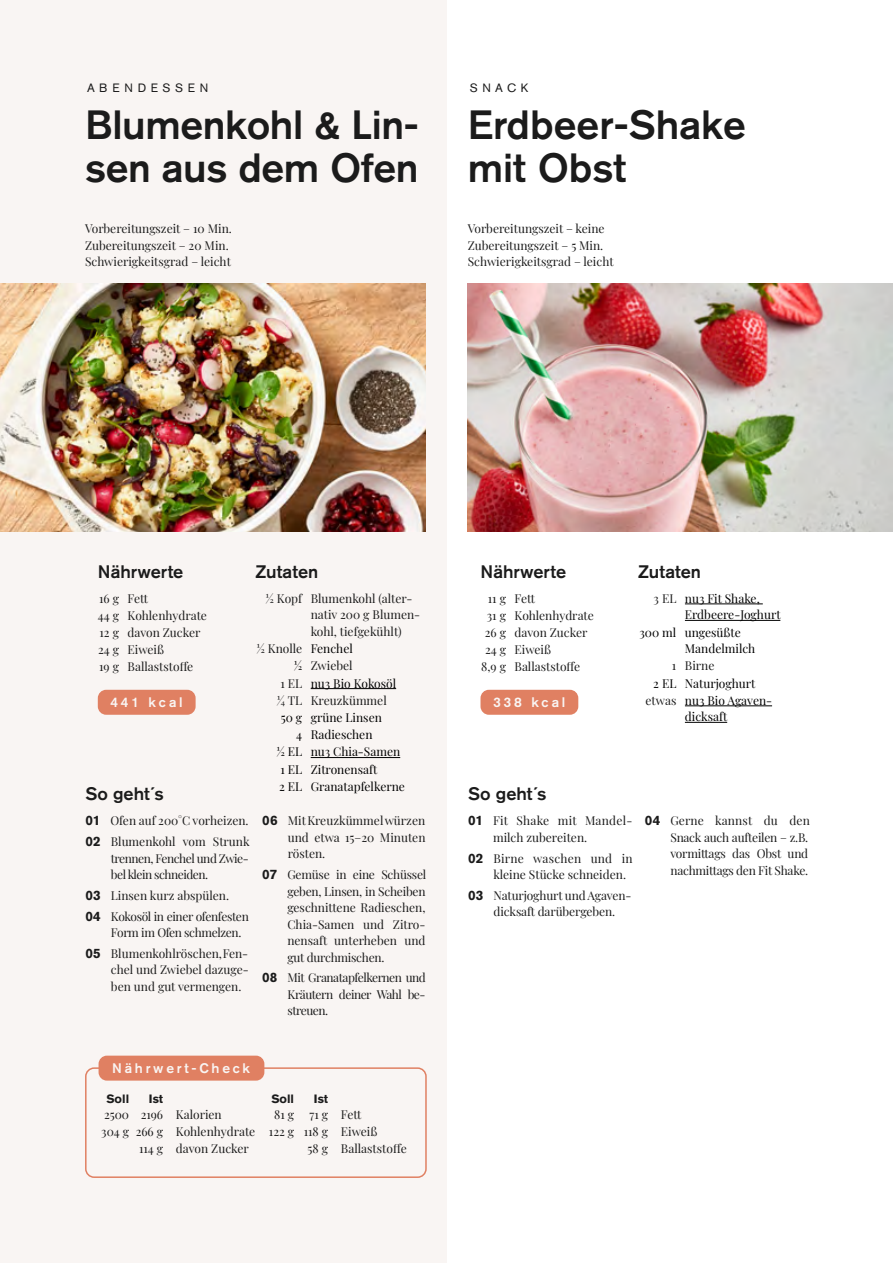
<style>
.page{position:relative;width:893px;height:1263px;background:#fff}
.page>*{position:absolute;margin:0;border:0;box-sizing:border-box;transform-origin:0 0}
.t1{font:500 40.5px/43.5px "Akzidenz Grotesk BQ";letter-spacing:-.01em;color:#1b1b1b}
.t2{font:500 18px "Akzidenz Grotesk BQ";color:#1b1b1b}
.t3{font:500 13.8px "Akzidenz Grotesk BQ";letter-spacing:.2em;color:#f9f5f3}
.t4{font:12px/16.5px "Playfair Display";color:#1b1b1b}
.t5{font:12px "Playfair Display";color:#000}
.t6{font:12px/16.5px "Playfair Display";letter-spacing:-.02em;color:#1b1b1b}
.t7{font:12px/20.7px "Playfair Display";letter-spacing:-.03em;color:#1b1b1b}
.t8{font:12px/20.7px "Playfair Display";letter-spacing:-.025em;color:#1b1b1b}
.t9{font:12px/16.5px "Playfair Display";letter-spacing:-.04em;color:#1b1b1b}
.t10{font:12px "Akzidenz Grotesk BQ";letter-spacing:.38em;color:#1b1b1b}
.t11{font:700 12px "Akzidenz Grotesk BQ";color:#1b1b1b}
.s1{color:#000}
.s2{color:#1b1b1b}
.s3{font-family:"Akzidenz Grotesk BQ";font-weight:700;font-size:13.5px}
</style>
<div class="page">
<div style="left:0;top:0;width:446px;height:1263px;background:#f9f5f3"></div>
<img style="left:468px;top:284px;width:425px;height:248px">
<img style="left:0;top:284px;width:425px;height:248px">
<div style="left:85px;top:1067px;width:342px;height:111px;border:2px solid #e08062;border-radius:8px"></div>
<div style="left:99px;top:1056px;width:165px;height:24px;background:#e08062;border-radius:8px"></div>
<div style="left:480px;top:690px;width:98px;height:25px;background:#e08062;border-radius:8px"></div>
<div style="left:98px;top:690px;width:98px;height:25px;background:#e08062;border-radius:8px"></div>
<hr style="left:685px;top:604px;width:78px;height:1px;background:#000">
<hr style="left:685px;top:620px;width:95px;height:1px;background:#000">
<hr style="left:685px;top:706px;width:87px;height:1px;background:#000">
<hr style="left:685px;top:722px;width:42px;height:1px;background:#000">
<hr style="left:311px;top:688px;width:85px;height:1px;background:#000">
<hr style="left:311px;top:757px;width:89px;height:1px;background:#000">
<p class="t10" style="left:87px;top:80px;width:123px">ABENDESSEN</p>
<p class="t10" style="left:470px;top:80px;width:60px">SNACK</p>
<h1 class="t1" style="left:85px;top:102px;width:335px">Blumenkohl &amp; Lin&shy;sen aus dem Ofen</h1>
<p class="t4" style="left:85px;top:219px;width:148px">Vorbereitungszeit – 10 Min.<br>Zubereitungszeit – 20 Min.<br>Schwierigkeitsgrad – leicht</p>
<h1 class="t1" style="left:468px;top:102px;width:280px">Erdbeer-Shake mit Obst</h1>
<p class="t4" style="left:468px;top:219px;width:147px">Vorbereitungszeit – keine<br>Zubereitungszeit – 5 Min.<br>Schwierigkeitsgrad – leicht</p>
<h2 class="t2" style="left:98px;top:560px;width:87px">Nährwerte</h2>
<p class="t4" style="left:98px;top:589px;width:111px;line-height:17px">16 g Fett<br>44 g Kohlenhydrate<br>12 g davon Zucker<br>24 g Eiweiß<br>19 g Ballaststoffe</p>
<h2 class="t2" style="left:255px;top:560px;width:64px">Zutaten</h2>
<p class="t4" style="left:266px;top:589px;width:148px">1/2 Kopf Blumenkohl (alter-</p>
<p class="t4" style="left:311px;top:605px;width:111px">nativ 200 g Blumen-</p>
<p class="t4" style="left:311px;top:622px;width:92px">kohl, tiefgekühlt)</p>
<p class="t4" style="left:257px;top:639px;width:97px">1/2 Knolle <span class="s1">Fenchel</span></p>
<p class="t4" style="left:294px;top:656px;width:60px"><span class="s1">1/2</span> Zwiebel</p>
<p class="t5" style="left:280px;top:674px;width:117px"><span class="s2">1 EL</span> nu3 Bio Kokosöl</p>
<p class="t4" style="left:277px;top:691px;width:111px">1/4 TL Kreuzkümmel</p>
<p class="t5" style="left:281px;top:708px;width:103px">50 g grüne Linsen</p>
<p class="t5" style="left:296px;top:725px;width:78px">4 Radieschen</p>
<p class="t5" style="left:277px;top:743px;width:125px">1/2 EL nu3 Chia-Samen</p>
<p class="t5" style="left:280px;top:760px;width:98px">1 EL Zitronensaft</p>
<p class="t5" style="left:279px;top:777px;width:127px">2 EL Granatapfelkerne</p>
<h2 class="t2" style="left:480px;top:560px;width:87px">Nährwerte</h2>
<p class="t4" style="left:488px;top:589px;width:49px">11 g Fett</p>
<p class="t4" style="left:487px;top:606px;width:109px">31 g Kohlenhydrate</p>
<p class="t4" style="left:485px;top:623px;width:104px">26 g davon Zucker</p>
<p class="t4" style="left:485px;top:640px;width:68px">24 g Eiweiß</p>
<p class="t4" style="left:481px;top:657px;width:101px">8,9 g Ballaststoffe</p>
<h2 class="t2" style="left:638px;top:560px;width:64px">Zutaten</h2>
<p class="t5" style="left:654px;top:589px;width:108px"><span class="s2">3 EL</span> nu3 Fit Shake,</p>
<p class="t5" style="left:685px;top:605px;width:97px">Erdbeere-Joghurt</p>
<p class="t5" style="left:639px;top:623px;width:103px">300 ml ungesüßte</p>
<p class="t5" style="left:685px;top:639px;width:72px">Mandelmilch</p>
<p class="t4" style="left:672px;top:656px;width:44px">1 Birne</p>
<p class="t5" style="left:653px;top:674px;width:104px">2 EL Naturjoghurt</p>
<p class="t5" style="left:646px;top:691px;width:128px"><span class="s2">etwas</span> nu3 Bio Agaven-</p>
<p class="t5" style="left:685px;top:707px;width:44px">dicksaft</p>
<p class="t3" style="left:110px;top:694px;width:74px">441 kcal</p>
<p class="t3" style="left:493px;top:694px;width:74px">338 kcal</p>
<h2 class="t2" style="left:85px;top:783px;width:80px">So geht´s</h2>
<h2 class="t2" style="left:468px;top:783px;width:80px">So geht´s</h2>
<p class="t4" style="left:493px;top:811px;width:141px;text-indent:-25px"><span class="s3">01</span> Fit Shake mit Mandel&shy;milch zubereiten.</p>
<p class="t4" style="left:494px;top:849px;width:141px;text-indent:-26px"><span class="s3">02</span> Birne waschen und in kleine Stücke schneiden.</p>
<p class="t4" style="left:494px;top:886px;width:139px;text-indent:-26px"><span class="s3">03</span> Naturjoghurt und Agaven&shy;dicksaft darübergeben.</p>
<p class="t4" style="left:85px;top:809px;width:166px;line-height:20.7px"><span class="s3">01</span> Ofen auf 200°C vorheizen.<br><span class="s3">02</span> Blumenkohl vom Strunk</p>
<p class="t9" style="left:111px;top:849px;width:139px">trennen, Fenchel und Zwie&shy;bel klein schneiden.</p>
<p class="t7" style="left:85px;top:884px;width:165px"><span class="s3">03</span> Linsen kurz abspülen.<br><span class="s3">04</span> Kokosöl in einer ofenfesten</p>
<p class="t8" style="left:85px;top:921px;width:164px;text-indent:26px">Form im Ofen schmelzen.<br><span class="s3">05</span> Blumenkohlröschen, Fen-</p>
<p class="t4" style="left:111px;top:960px;width:139px">chel und Zwiebel dazuge&shy;ben und gut vermengen.</p>
<p class="t4" style="left:288px;top:811px;width:139px;text-align:justify;text-indent:-26px"><span class="s3">06</span> Mit Kreuzkümmel würzen und etwa 15–20 Minuten rösten.</p>
<p class="t4" style="left:287px;top:865px;width:140px;text-align:justify;text-indent:-25px"><span class="s3">07</span> Gemüse in eine Schüssel geben, Linsen, in Scheiben geschnittene Radieschen, Chia-Samen und Zitro&shy;nensaft unterheben und gut durchmischen.</p>
<p class="t4" style="left:288px;top:968px;width:140px;text-align:justify;text-indent:-26px"><span class="s3">08</span> Mit Granatapfelkernen und Kräutern deiner Wahl be&shy;streuen.</p>
<p class="t6" style="left:670px;top:811px;width:141px;text-indent:-26px"><span class="s3">04</span> Gerne kannst du den<br>Snack auch aufteilen – z.B. vormittags das Obst und nachmittags den Fit Shake.</p>
<p class="t3" style="left:112px;top:1060px;width:139px">Nährwert-Check</p>
<p class="t11" style="left:106px;top:1091px;width:24px">Soll</p>
<p class="t11" style="left:149px;top:1091px;width:16px">Ist</p>
<p class="t4" style="left:104px;top:1105px;width:119px">2500 2196 Kalorien</p>
<p class="t4" style="left:101px;top:1122px;width:156px">304 g 266 g Kohlenhydrate</p>
<p class="t4" style="left:139px;top:1139px;width:111px">114 g davon Zucker</p>
<p class="t11" style="left:271px;top:1091px;width:24px">Soll</p>
<p class="t11" style="left:314px;top:1091px;width:16px">Ist</p>
<p class="t4" style="left:274px;top:1105px;width:22px">81 g</p>
<p class="t4" style="left:310px;top:1105px;width:54px">71 g Fett</p>
<p class="t4" style="left:269px;top:1122px;width:110px">122 g 118 g Eiweiß</p>
<p class="t4" style="left:308px;top:1139px;width:101px">58 g Ballaststoffe</p>
</div>
